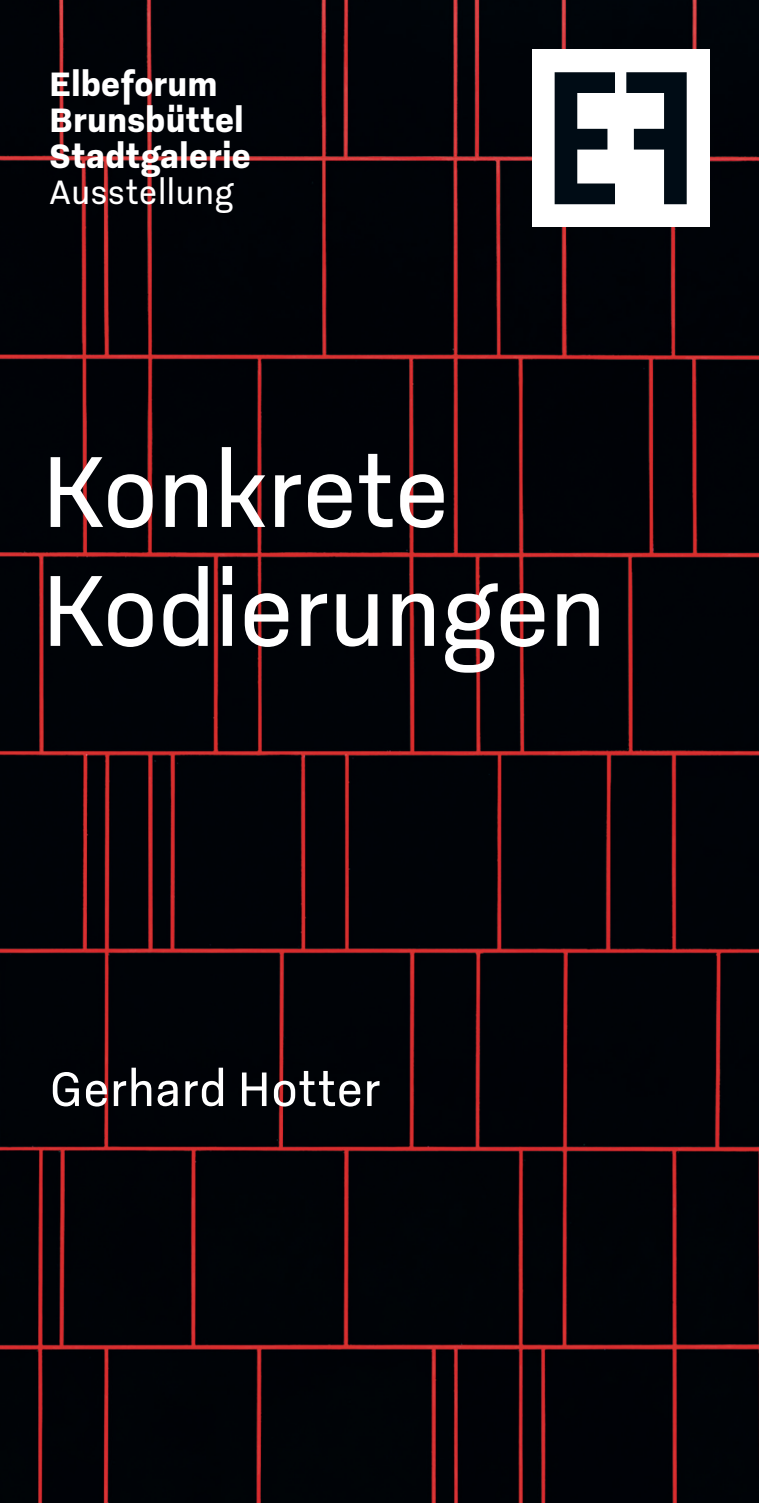
<style>
.page{position:relative;width:759px;height:1503px;background:#fff}
.page>*{position:absolute;margin:0;border:0;box-sizing:border-box;transform-origin:0 0}
.t1{font:109.25px/119px "Godfrey";letter-spacing:-.015em;color:#fff}
.t2{font:52.5px "Godfrey";color:#fff}
.t3{font:700 36.75px/36.2px "Godfrey";letter-spacing:.005em;color:#fff}
.t4{font:36.75px "Godfrey";letter-spacing:.005em;color:#fff}
</style>
<div class="page">
<img style="left:0;top:0;width:758px;height:1502px">
<div style="left:531px;top:50px;width:178px;height:177px;background:#fff"></div>
<svg style="left:554px;top:72px;width:60px;height:132px"></svg>
<svg style="left:626px;top:72px;width:60px;height:132px"></svg>
<p class="t3" style="left:50px;top:65px;width:203px">Elbeforum<br>Brunsbüttel<br>Stadtgalerie</p>
<p class="t4" style="left:50px;top:171px;width:185px">Ausstellung</p>
<h1 class="t1" style="left:41px;top:431px;width:567px">Konkrete<br>Kodierungen</h1>
<h2 class="t2" style="left:50px;top:1058px;width:332px">Gerhard Hotter</h2>
</div>
